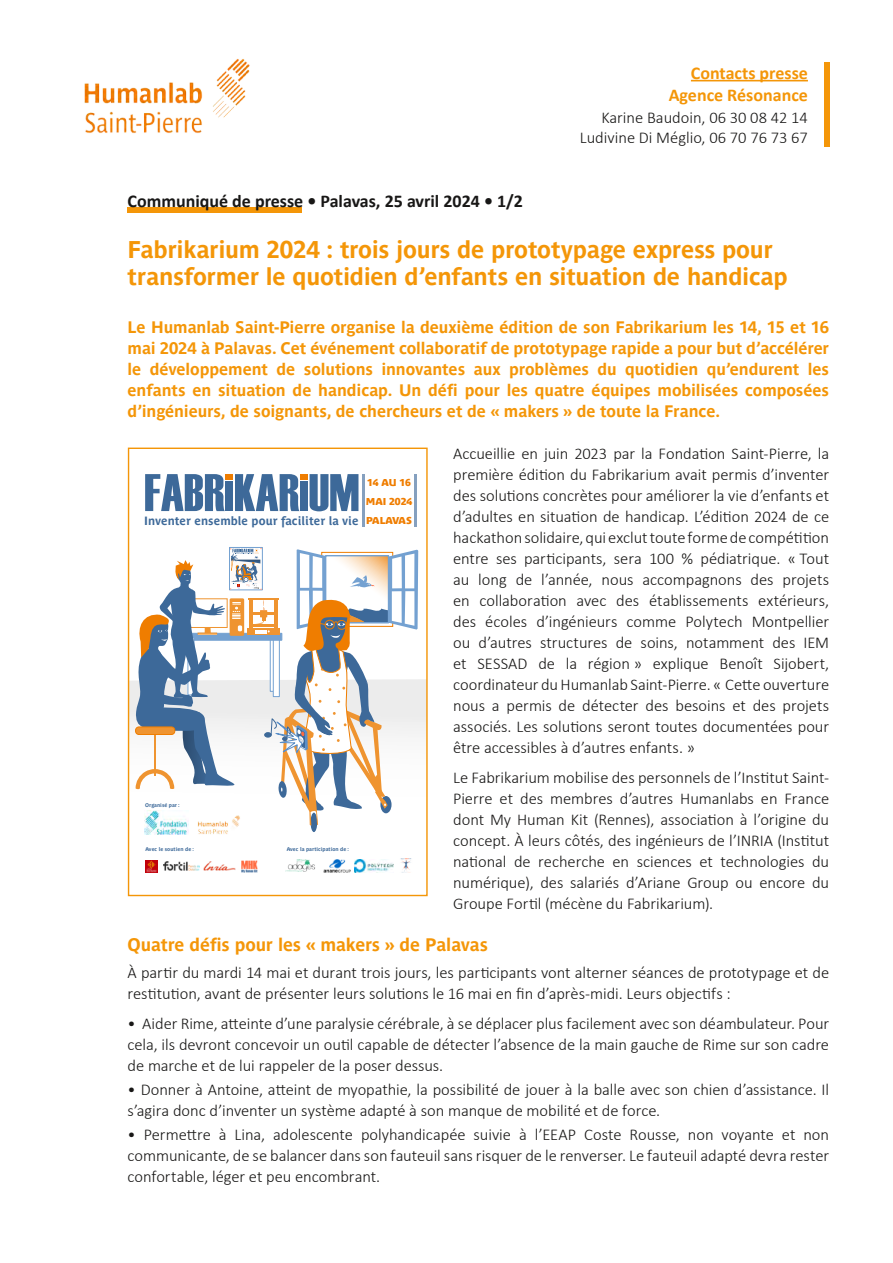
<style>
.page{position:relative;width:893px;height:1263px;background:#fff}
.page>*{position:absolute;margin:0;border:0;box-sizing:border-box;transform-origin:0 0}
.t1{font:700 24px/27px "Parisine";letter-spacing:-.015em;color:#f49608}
.t2{font:700 18px "Calibri";color:#181716}
.t3{font:700 18px "Parisine";letter-spacing:-.015em;color:#f49608}
.t4{font:700 18px/21.6px "Calibri";color:#f49608;text-align:right}
.t5{font:300 16.5px/21px "Calibri";letter-spacing:-.005em;color:#181716;text-align:justify}
.t6{font:700 16.5px/21px "Parisine";letter-spacing:-.01em;color:#f49608;text-align:justify}
.t7{font:700 11.85px "Parisine Plus Std";letter-spacing:.005em;color:#3d6999}
.t8{font:9.9px/18.8px "Parisine Plus Std Sombre";color:#ef7d00}
.t9{font:700 5.25px "Parisine Plus Std";letter-spacing:.005em;color:#3d6999}
</style>
<div class="page">
<div style="left:824px;top:62px;width:5px;height:85px;background:#f49608"></div>
<hr style="left:691px;top:80px;width:117px;height:1px;background:#f49608">
<div style="left:128px;top:207px;width:174px;height:6px;background:#f49608"></div>
<svg style="left:145px;top:474px;width:155px;height:37px"></svg>
<div style="left:300px;top:474px;width:8px;height:5px;background:#ef7d00"></div>
<div style="left:300px;top:481px;width:8px;height:30px;background:#3d6999"></div>
<svg style="left:310px;top:474px;width:48px;height:37px;background:#6184ab"></svg>
<hr style="left:361px;top:474px;width:3px;height:56px;background:#74a1d1">
<hr style="left:407px;top:474px;width:3px;height:56px;background:#74a1d1">
<div style="left:129px;top:679px;width:298px;height:160px;background:linear-gradient(to bottom,#ebebeb,#fff)"></div>
<div style="left:229px;top:547px;width:33px;height:43px;border:1px solid #74a1d1"></div>
<div style="left:311px;top:813px;width:6px;height:19px;background:#3d6999;border-radius:50%"></div>
<svg style="left:145px;top:860px;width:12px;height:12px"></svg>
<img style="left:285px;top:859px;width:30px;height:13px">
<img style="left:204px;top:861px;width:32px;height:10px">
<img style="left:323px;top:859px;width:27px;height:13px">
<img style="left:241px;top:860px;width:16px;height:12px">
<img style="left:354px;top:860px;width:40px;height:12px">
<img style="left:163px;top:861px;width:36px;height:9px">
<hr style="left:362px;top:474px;width:3px;height:53px;background:#3d6999">
<hr style="left:414px;top:474px;width:3px;height:53px;background:#3d6999">
<img style="left:198px;top:826px;width:43px;height:8px">
<img style="left:145px;top:826px;width:44px;height:8px">
<img style="left:400px;top:858px;width:12px;height:15px">
<svg style="left:135px;top:548px;width:284px;height:278px"></svg>
<div style="left:128px;top:448px;width:300px;height:448px;border:1px solid #f49608"></div>
<img style="left:84px;top:58px;width:166px;height:76px">
<p class="t2" style="left:128px;top:189px;width:397px">Communiqué de presse • Palavas, 25 avril 2024 • 1/2</p>
<p class="t4" style="left:669px;top:62px;width:141px">Contacts presse<br>Agence Résonance</p>
<p class="t5" style="left:580px;top:107px;width:230px;line-height:19.8px;text-align:right">Karine Baudoin, 06 30 08 42 14<br>Ludivine Di Méglio, 06 70 76 73 67</p>
<h1 class="t1" style="left:128px;top:236px;width:662px">Fabrikarium 2024 : trois jours de prototypage express pour transformer le quotidien d’enfants en situation de handicap</h1>
<p class="t6" style="left:128px;top:316px;width:703px">Le Humanlab Saint-Pierre organise la deuxième édition de son Fabrikarium les 14, 15 et 16 mai 2024 à Palavas. Cet événement collaboratif de prototypage rapide a pour but d’accélérer le développement de solutions innovantes aux problèmes du quotidien qu’endurent les enfants en situation de handicap. Un défi pour les quatre équipes mobilisées composées d’ingénieurs, de soignants, de chercheurs et de « makers » de toute la France.</p>
<p class="t5" style="left:453px;top:442px;width:377px">Accueillie en juin 2023 par la Fondation Saint-Pierre, la première édition du Fabrikarium avait permis d’inventer des solutions concrètes pour améliorer la vie d’enfants et d’adultes en situation de handicap. L’édition 2024 de ce hackathon solidaire, qui exclut toute forme de compétition entre ses participants, sera 100 % pédiatrique. « Tout au long de l’année, nous accompagnons des projets en collaboration avec des établissements extérieurs, des écoles d’ingénieurs comme Polytech Montpellier ou d’autres structures de soins, notamment des IEM et SESSAD de la région » explique Benoît Sijobert, coordinateur du Humanlab Saint-Pierre. « Cette ouverture nous a permis de détecter des besoins et des projets associés. Les solutions seront toutes documentées pour être accessibles à d’autres enfants. »</p>
<p class="t5" style="left:453px;top:766px;width:378px">Le Fabrikarium mobilise des personnels de l’Institut Saint-Pierre et des membres d’autres Humanlabs en France dont My Human Kit (Rennes), association à l’origine du concept. À leurs côtés, des ingénieurs de l’INRIA (Institut national de recherche en sciences et technologies du numérique), des salariés d’Ariane Group ou encore du Groupe Fortil (mécène du Fabrikarium).</p>
<p class="t3" style="left:128px;top:934px;width:362px">Quatre défis pour les « makers » de Palavas</p>
<p class="t5" style="left:128px;top:961px;width:703px">À partir du mardi 14 mai et durant trois jours, les participants vont alterner séances de prototypage et de restitution, avant de présenter leurs solutions le 16 mai en fin d’après-midi. Leurs objectifs :</p>
<p class="t5" style="left:128px;top:1012px;width:703px">• Aider Rime, atteinte d’une paralysie cérébrale, à se déplacer plus facilement avec son déambulateur. Pour cela, ils devront concevoir un outil capable de détecter l’absence de la main gauche de Rime sur son cadre de marche et de lui rappeler de la poser dessus.</p>
<p class="t5" style="left:128px;top:1078px;width:703px">• Donner à Antoine, atteint de myopathie, la possibilité de jouer à la balle avec son chien d’assistance. Il s’agira donc d’inventer un système adapté à son manque de mobilité et de force.</p>
<p class="t5" style="left:128px;top:1123px;width:703px">• Permettre à Lina, adolescente polyhandicapée suivie à l’EEAP Coste Rousse, non voyante et non communicante, de se balancer dans son fauteuil sans risquer de le renverser. Le fauteuil adapté devra rester confortable, léger et peu encombrant.</p>
<p class="t8" style="left:366px;top:473px;width:48px">14 AU 16<br>MAI 2024<br>PALAVAS</p>
<p class="t7" style="left:144px;top:514px;width:216px">Inventer ensemble pour faciliter la vie</p>
<p class="t9" style="left:145px;top:801px;width:36px">Organisé par :</p>
<p class="t9" style="left:145px;top:846px;width:50px">Avec le soutien de :</p>
<p class="t9" style="left:287px;top:846px;width:64px">Avec la participation de :</p>
</div>
